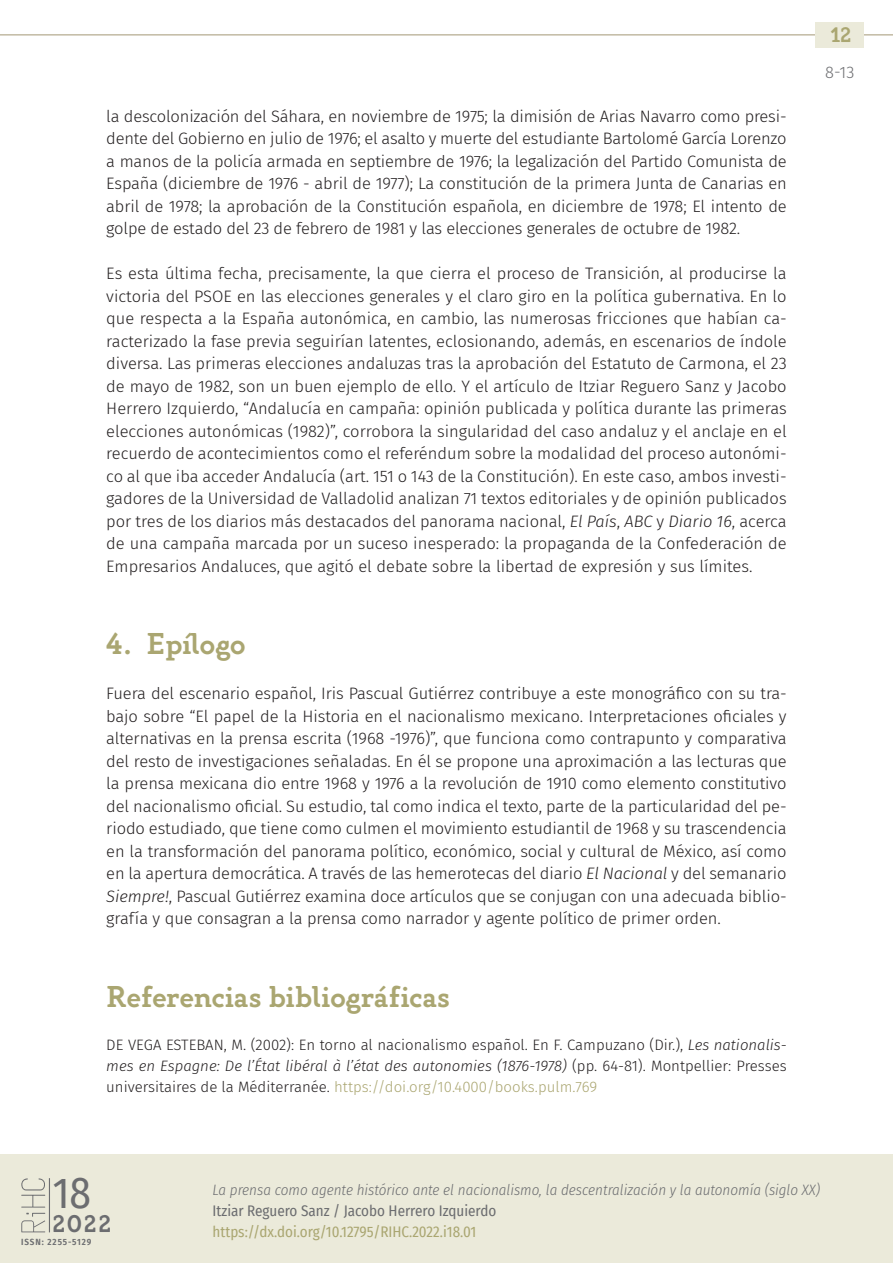
<style>
.page{position:relative;width:893px;height:1263px;background:#fff}
.page>*{position:absolute;margin:0;border:0;box-sizing:border-box;transform-origin:0 0}
.t1{font:43.2px "Fira Sans Condensed";color:#6c6d70}
._40_enunc_1{font:600 30px "Gambero";color:#aaa671}
.t2{font:600 24px "Gambero";color:#6c6d70}
.t3{font:600 21px "Gambero";color:#aaa671}
._00_bsc{font:300 16.5px/22.5px "Fira Sans";letter-spacing:-.01em;color:#231f20;text-align:justify}
._00_bsc_tras{font:300 16.5px/22.5px "Fira Sans";letter-spacing:-.005em;color:#231f20;text-align:justify}
.t4{font:300 16.5px "Fira Sans";color:#6c6d70}
._80_bibliografía{font:300 15px/21px "Fira Sans";color:#231f20;text-align:justify}
.t5{font:italic 300 15px "Fira Sans Condensed";color:#6c6d70}
.t6{font:15px "Fira Sans Condensed";color:#aaa671}
.t7{font:15px "Fira Sans Condensed";color:#6c6d70}
.t8{font:600 9px "Fira Sans Condensed";letter-spacing:.1em;color:#6c6d70}
.s1{font-style:italic}
.s2{color:#aaa671}
</style>
<div class="page">
<hr style="left:0;top:34px;width:893px;height:1px;background:#aea385">
<div style="left:816px;top:22px;width:48px;height:26px;background:#ebeada"></div>
<div style="left:0;top:1154px;width:893px;height:109px;background:#ebeada"></div>
<hr style="left:49px;top:1178px;width:1px;height:54px;background:#6c6d70">
<svg style="left:21px;top:1178px;width:24px;height:29px"></svg>
<svg style="left:21px;top:1213px;width:24px;height:19px"></svg>
<p class="t3" style="left:831px;top:22px;width:22px">12</p>
<p class="_00_bsc" style="left:106px;top:105px;width:682px">la descolonización del Sáhara, en noviembre de 1975; la dimisión de Arias Navarro como presi&shy;dente del Gobierno en julio de 1976; el asalto y muerte del estudiante Bartolomé García Lorenzo a manos de la policía armada en septiembre de 1976; la legalización del Partido Comunista de España (diciembre de 1976 - abril de 1977); La constitución de la primera Junta de Canarias en abril de 1978; la aprobación de la Constitución española, en diciembre de 1978; El intento de golpe de estado del 23 de febrero de 1981 y las elecciones generales de octubre de 1982.</p>
<p class="_00_bsc" style="left:106px;top:262px;width:682px">Es esta última fecha, precisamente, la que cierra el proceso de Transición, al producirse la victoria del PSOE en las elecciones generales y el claro giro en la política gubernativa. En lo que respecta a la España autonómica, en cambio, las numerosas fricciones que habían ca&shy;racterizado la fase previa seguirían latentes, eclosionando, además, en escenarios de índole diversa. Las primeras elecciones andaluzas tras la aprobación del Estatuto de Carmona, el 23 de mayo de 1982, son un buen ejemplo de ello. Y el artículo de Itziar Reguero Sanz y Jacobo Herrero Izquierdo, “Andalucía en campaña: opinión publicada y política durante las primeras elecciones autonómicas (1982)”, corrobora la singularidad del caso andaluz y el anclaje en el recuerdo de acontecimientos como el referéndum sobre la modalidad del proceso autonómi&shy;co al que iba acceder Andalucía (art. 151 o 143 de la Constitución). En este caso, ambos investi&shy;gadores de la Universidad de Valladolid analizan 71 textos editoriales y de opinión publicados por tres de los diarios más destacados del panorama nacional, <span class="s1">El País</span>, <span class="s1">ABC</span> y <span class="s1">Diario 16</span>, acerca de una campaña marcada por un suceso inesperado: la propaganda de la Confederación de Empresarios Andaluces, que agitó el debate sobre la libertad de expresión y sus límites.</p>
<p class="_40_enunc_1" style="left:106px;top:625px;width:141px">4. Epílogo</p>
<p class="_00_bsc_tras" style="left:106px;top:682px;width:682px">Fuera del escenario español, Iris Pascual Gutiérrez contribuye a este monográfico con su tra&shy;bajo sobre “El papel de la Historia en el nacionalismo mexicano. Interpretaciones oficiales y alternativas en la prensa escrita (1968 -1976)”, que funciona como contrapunto y comparativa del resto de investigaciones señaladas. En él se propone una aproximación a las lecturas que la prensa mexicana dio entre 1968 y 1976 a la revolución de 1910 como elemento constitutivo del nacionalismo oficial. Su estudio, tal como indica el texto, parte de la particularidad del pe&shy;riodo estudiado, que tiene como culmen el movimiento estudiantil de 1968 y su trascendencia en la transformación del panorama político, económico, social y cultural de México, así como en la apertura democrática. A través de las hemerotecas del diario <span class="s1">El Nacional</span> y del semanario <span class="s1">Siempre!</span>, Pascual Gutiérrez examina doce artículos que se conjugan con una adecuada biblio&shy;grafía y que consagran a la prensa como narrador y agente político de primer orden.</p>
<p class="_40_enunc_1" style="left:106px;top:978px;width:345px">Referencias bibliográficas</p>
<p class="_80_bibliografía" style="left:106px;top:1034px;width:682px">DE VEGA ESTEBAN, M. (2002): En torno al nacionalismo español. En F. Campuzano (Dir.), <span class="s1">Les nationalis&shy;mes en Espagne: De l’État libéral à l’état des autonomies (1876-1978)</span> (pp. 64-81). Montpellier: Presses universitaires de la Méditerranée. <span class="s2">https://doi.org/10.4000/books.pulm.769</span></p>
<p class="t4" style="left:825px;top:60px;width:31px">8-13</p>
<h1 class="t1" style="left:53px;top:1160px;width:40px">18</h1>
<h3 class="t2" style="left:53px;top:1209px;width:60px">2022</h3>
<p class="t8" style="left:21px;top:1234px;width:71px">ISSN: 2255-5129</p>
<p class="t5" style="left:213px;top:1179px;width:609px">La prensa como agente histórico ante el nacionalismo, la descentralización y la autonomía (siglo XX)</p>
<p class="t7" style="left:213px;top:1199px;width:285px">Itziar Reguero Sanz / Jacobo Herrero Izquierdo</p>
<p class="t6" style="left:213px;top:1220px;width:265px">https://dx.doi.org/10.12795/RIHC.2022.i18.01</p>
</div>
